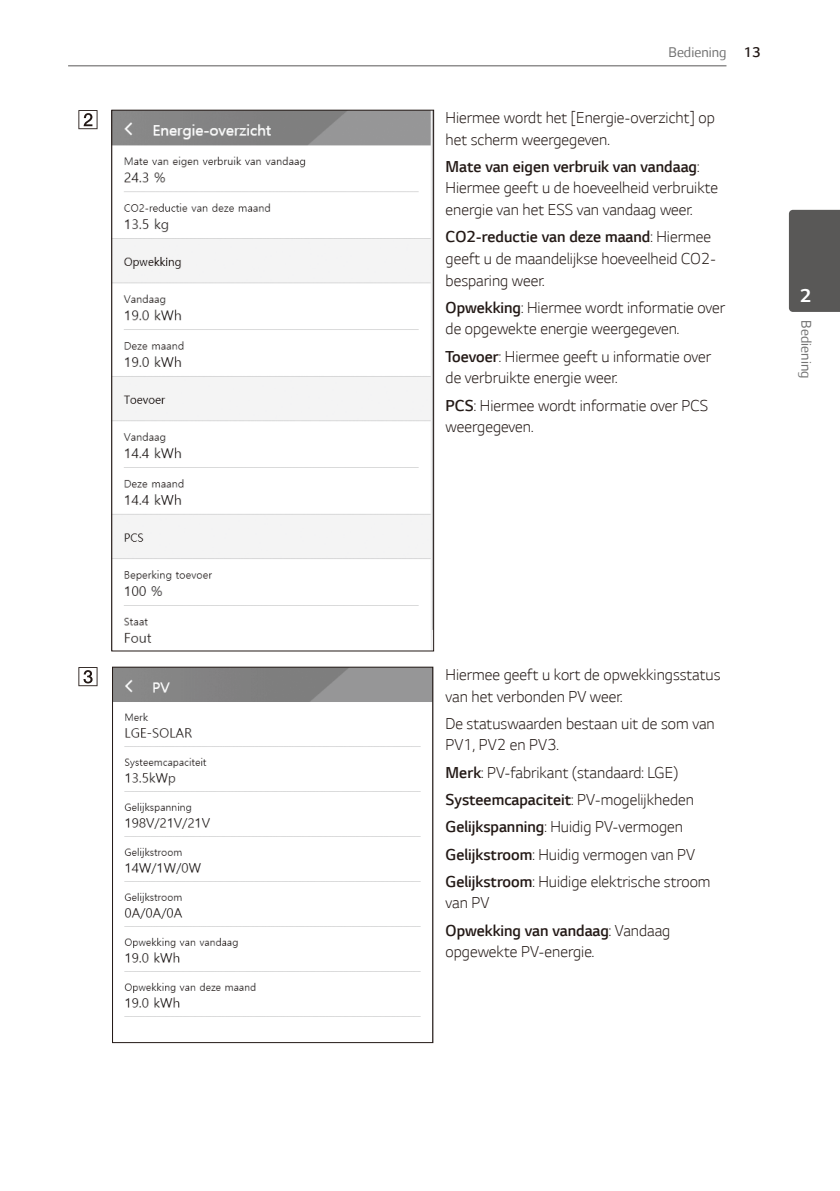
<style>
.page{position:relative;width:840px;height:1191px;background:#fff}
.page>*{position:absolute;margin:0;border:0;box-sizing:border-box;transform-origin:0 0}
.t1{font:700 21px "LG Smart";color:#fff}
.Content_text_Light{font:300 18px/21.6px "LG Smart";color:#231916}
.Content_text_Light-2{font:300 18px "LG Smart";color:#231916}
.t2{font:16px "LG Smart";color:#727272}
.s1{font-weight:300;color:#231916}
.s2{font-style:inherit}
</style>
<div class="page">
<hr style="left:68px;top:65px;width:658px;height:1px;background:#595857">
<div style="left:788px;top:210px;width:51px;height:102px;background:#595857"></div>
<svg style="left:78px;top:110px;width:19px;height:19px"></svg>
<img style="left:114px;top:112px;width:317px;height:531px">
<svg style="left:78px;top:667px;width:19px;height:19px"></svg>
<img style="left:114px;top:669px;width:316px;height:348px">
<div style="left:112px;top:667px;width:320px;height:375px;border:1px solid #231916"></div>
<p class="t2" style="left:668px;top:43px;width:93px">Bediening <span class="s1">13</span></p>
<p class="Content_text_Light" style="left:445px;top:107px;width:270px">Hiermee wordt het [Energie-overzicht] op het scherm weergegeven.</p>
<p class="Content_text_Light" style="left:445px;top:155px;width:274px"><span class="s2">Mate van eigen verbruik van vandaag</span>:<br>Hiermee geeft u de hoeveelheid verbruikte energie van het ESS van vandaag weer.</p>
<p class="Content_text_Light" style="left:445px;top:226px;width:272px"><span class="s2">CO2-reductie van deze maand</span>: Hiermee geeft u de maandelijkse hoeveelheid CO2- besparing weer.</p>
<p class="Content_text_Light" style="left:445px;top:296px;width:281px"><span class="s2">Opwekking</span>: Hiermee wordt informatie over de opgewekte energie weergegeven.</p>
<p class="Content_text_Light" style="left:445px;top:345px;width:267px"><span class="s2">Toevoer</span>: Hiermee geeft u informatie over de verbruikte energie weer.</p>
<p class="Content_text_Light" style="left:445px;top:394px;width:264px"><span class="s2">PCS</span>: Hiermee wordt informatie over PCS weergegeven.</p>
<p class="t1" style="left:799px;top:284px;width:12px">2</p>
<p class="t2" style="left:814px;top:320px;width:59px;rotate:90deg">Bediening</p>
<p class="Content_text_Light" style="left:445px;top:663px;width:276px">Hiermee geeft u kort de opwekkingsstatus van het verbonden PV weer.</p>
<p class="Content_text_Light" style="left:445px;top:712px;width:270px">De statuswaarden bestaan uit de som van<br>PV1, PV2 en PV3.</p>
<p class="Content_text_Light" style="left:445px;top:761px;width:234px"><span class="s2">Merk</span>: PV-fabrikant (standaard: LGE)</p>
<p class="Content_text_Light-2" style="left:445px;top:790px;width:250px">Systeemcapaciteit<span class="s2">: PV-mogelijkheden</span></p>
<p class="Content_text_Light" style="left:445px;top:816px;width:239px"><span class="s2">Gelijkspanning</span>: Huidig PV-vermogen</p>
<p class="Content_text_Light" style="left:445px;top:843px;width:251px"><span class="s2">Gelijkstroom</span>: Huidig vermogen van PV</p>
<p class="Content_text_Light" style="left:445px;top:870px;width:266px"><span class="s2">Gelijkstroom</span>: Huidige elektrische stroom van PV</p>
<p class="Content_text_Light" style="left:445px;top:919px;width:226px"><span class="s2">Opwekking van vandaag</span>: Vandaag opgewekte PV-energie.</p>
</div>
